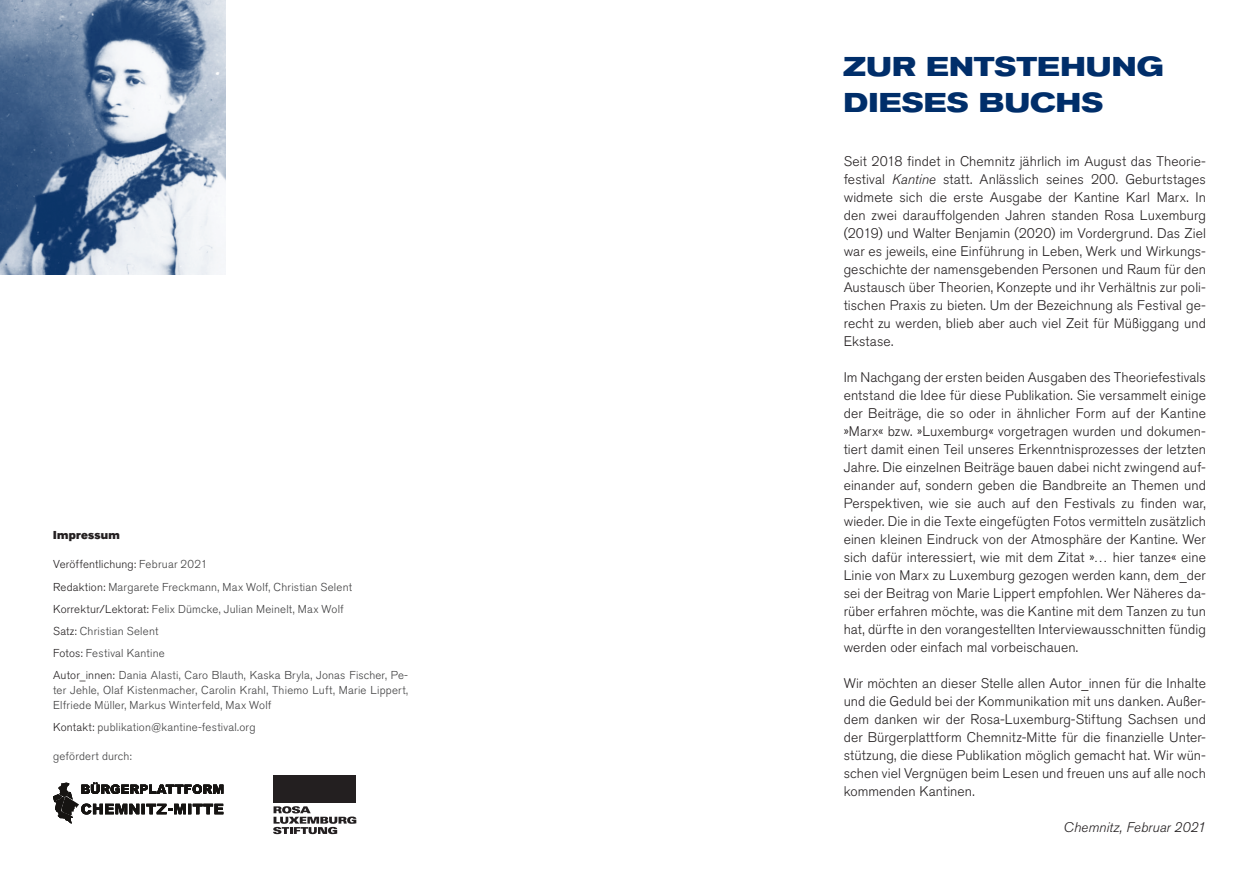
<style>
.page{position:relative;width:1259px;height:893px;background:#fff}
.page>*{position:absolute;margin:0;border:0;box-sizing:border-box;transform-origin:0 0}
.t1{font:700 expanded 27px/36px "Akzidenz Grotesk BQ";letter-spacing:.005em;color:#002e6a}
.t2{font:300 13.8px/18px "Akzidenz Grotesk BQ";letter-spacing:.005em;color:#231f20;text-align:justify}
.t3{font:italic 300 13.8px "Akzidenz Grotesk BQ";letter-spacing:.005em;color:#231f20}
.t4{font:300 11.4px/22.2px "Akzidenz Grotesk BQ";letter-spacing:.02em;color:#3e3e3f}
.t5{font:11.4px "Akzidenz Grotesk BQ Super";letter-spacing:.02em;color:#231f20}
.s1{color:#231f20}
.s2{font-style:italic}
</style>
<div class="page">
<svg style="left:53px;top:783px;width:170px;height:40px"></svg>
<svg style="left:273px;top:806px;width:83px;height:28px"></svg>
<div style="left:273px;top:775px;width:83px;height:28px;background:#231f20"></div>
<img style="left:0;top:0;width:225px;height:274px">
<p class="t5" style="left:53px;top:528px;width:68px">Impressum</p>
<p class="t4" style="left:53px;top:554px;width:356px"><span class="s1">Veröffentlichung:</span> Februar 2021<br><span class="s1">Redaktion:</span> Margarete Freckmann, Max Wolf, Christian Selent <span class="s1">Korrektur/Lektorat:</span> Felix Dümcke, Julian Meinelt, Max Wolf<br><span class="s1">Satz:</span> Christian Selent<br><span class="s1">Fotos:</span> Festival Kantine<br><span class="s1">Autor_innen:</span> Dania Alasti, Caro Blauth, Kaska Bryla, Jonas Fischer, Pe-</p>
<p class="t4" style="left:53px;top:683px;width:356px;line-height:14.9px">ter Jehle, Olaf Kistenmacher, Carolin Krahl, Thiemo Luft, Marie Lippert,<br>Elfriede Müller, Markus Winterfeld, Max Wolf</p>
<p class="t4" style="left:53px;top:716px;width:204px"><span class="s1">Kontakt:</span> publikation@kantine-festival.org</p>
<p class="t4" style="left:53px;top:746px;width:80px">gefördert durch:</p>
<h1 class="t1" style="left:843px;top:49px;width:322px">ZUR ENTSTEHUNG<br>DIESES BUCHS</h1>
<p class="t2" style="left:843px;top:153px;width:364px">Seit 2018 findet in Chemnitz jährlich im August das Theorie&shy;festival <span class="s2">Kantine</span> statt. Anlässlich seines 200. Geburtstages widmete sich die erste Ausgabe der Kantine Karl Marx. In den zwei darauffolgenden Jahren standen Rosa Luxemburg (2019) und Walter Benjamin (2020) im Vordergrund. Das Ziel war es jeweils, eine Einführung in Leben, Werk und Wirkungs&shy;geschichte der namensgebenden Personen und Raum für den Austausch über Theorien, Konzepte und ihr Verhältnis zur poli&shy;tischen Praxis zu bieten. Um der Bezeichnung als Festival ge&shy;recht zu werden, blieb aber auch viel Zeit für Müßiggang und Ekstase.</p>
<p class="t2" style="left:843px;top:369px;width:364px">Im Nachgang der ersten beiden Ausgaben des Theoriefestivals entstand die Idee für diese Publikation. Sie versammelt einige der Beiträge, die so oder in ähnlicher Form auf der Kantine »Marx« bzw. »Luxemburg« vorgetragen wurden und dokumen&shy;tiert damit einen Teil unseres Erkenntnisprozesses der letzten Jahre. Die einzelnen Beiträge bauen dabei nicht zwingend auf&shy;einander auf, sondern geben die Bandbreite an Themen und Perspektiven, wie sie auch auf den Festivals zu finden war, wieder. Die in die Texte eingefügten Fotos vermitteln zusätzlich einen kleinen Eindruck von der Atmosphäre der Kantine. Wer sich dafür interessiert, wie mit dem Zitat »… hier tanze« eine Linie von Marx zu Luxemburg gezogen werden kann, dem_der sei der Beitrag von Marie Lippert empfohlen. Wer Näheres da&shy;rüber erfahren möchte, was die Kantine mit dem Tanzen zu tun hat, dürfte in den vorangestellten Interviewausschnitten fündig werden oder einfach mal vorbeischauen.</p>
<p class="t2" style="left:843px;top:675px;width:364px">Wir möchten an dieser Stelle allen Autor_innen für die Inhalte und die Geduld bei der Kommunikation mit uns danken. Außer&shy;dem danken wir der Rosa-Luxemburg-Stiftung Sachsen und der Bürgerplattform Chemnitz-Mitte für die finanzielle Unter&shy;stützung, die diese Publikation möglich gemacht hat. Wir wün&shy;schen viel Vergnügen beim Lesen und freuen uns auf alle noch kommenden Kantinen.</p>
<p class="t3" style="left:1063px;top:820px;width:144px">Chemnitz, Februar 2021</p>
</div>
